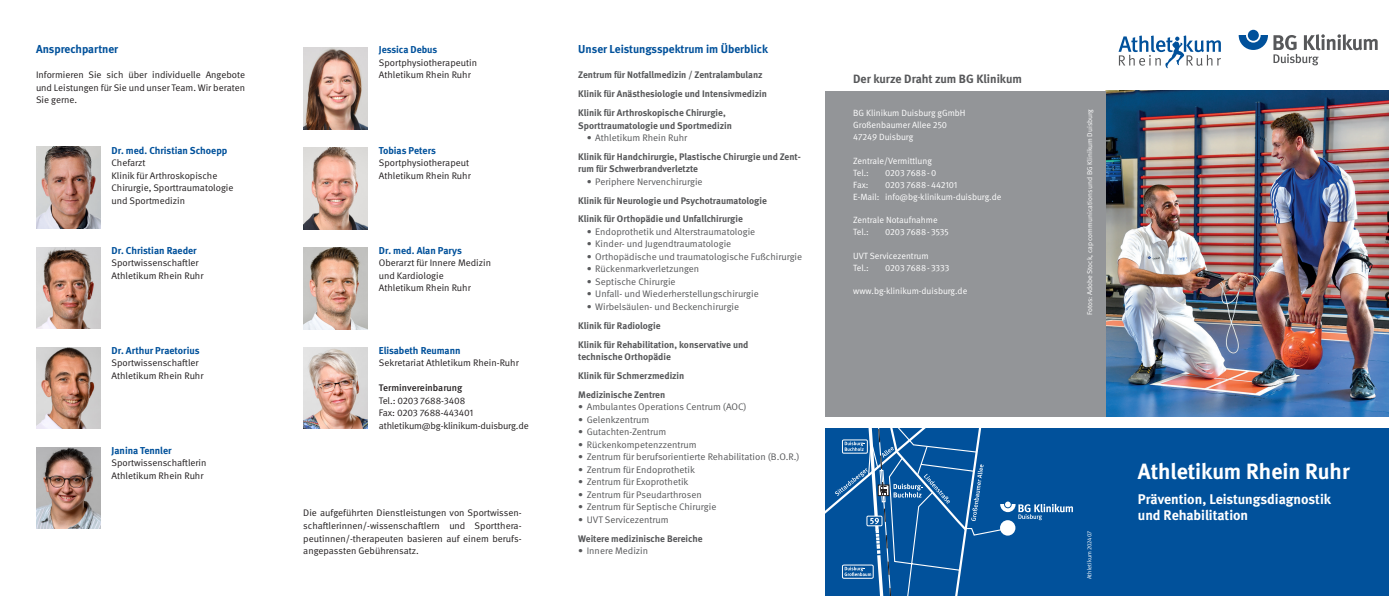
<style>
.page{position:relative;width:1389px;height:596px;background:#fff}
.page>*{position:absolute;margin:0;border:0;box-sizing:border-box;transform-origin:0 0}
.t1{font:700 22px "DGUV Meta";color:#fff}
.t2{font:700 14px/16px "DGUV Meta";color:#fff}
.t3{font:700 12px "DGUV Meta";letter-spacing:-.005em;color:#57585a}
.t4{font:700 11.5px "DGUV Meta";color:#01519b}
.t5{font:700 10px "DGUV Meta";color:#01519b}
.t6{font:9.5px/12.5px "DGUV Meta";color:#231f20}
.t7{font:9.5px "DGUV Meta";color:#57585a}
.t8{font:700 9.5px/18.8px "DGUV Meta";color:#57585a}
.t9{font:500 9.5px "DGUV Meta";color:#231f20}
.t10{font:9px/12px "DGUV Meta";color:#fff}
.t11{font:7px "DGUV Meta";color:#fff}
.t12{font:6px "DGUV Meta";color:#fff}
</style>
<div class="page">
<div style="left:1110px;top:428px;width:279px;height:167px;background:#01519b"></div>
<div style="left:1248px;top:30px;width:11px;height:11px;background:#01519b;border-radius:50%"></div>
<svg style="left:1239px;top:34px;width:139px;height:31px"></svg>
<img style="left:1106px;top:91px;width:283px;height:325px">
<svg style="left:1119px;top:35px;width:102px;height:33px"></svg>
<div style="left:825px;top:428px;width:285px;height:167px;background:#01519b"></div>
<div style="left:825px;top:91px;width:281px;height:325px;background:#939598"></div>
<svg style="left:825px;top:428px;width:248px;height:167px"></svg>
<img style="left:36px;top:147px;width:64px;height:81px">
<img style="left:36px;top:247px;width:64px;height:81px">
<img style="left:36px;top:347px;width:64px;height:81px">
<img style="left:303px;top:47px;width:65px;height:82px">
<img style="left:303px;top:147px;width:65px;height:82px">
<img style="left:303px;top:247px;width:65px;height:82px">
<img style="left:36px;top:447px;width:64px;height:81px">
<img style="left:303px;top:347px;width:65px;height:81px">
<p class="t4" style="left:36px;top:43px;width:84px">Ansprechpartner</p>
<p class="t6" style="left:36px;top:69px;width:211px;text-align:justify">Informieren Sie sich über individuelle Angebote und Leistungen für Sie und unser Team. Wir beraten Sie gerne.</p>
<p class="t5" style="left:112px;top:144px;width:117px">Dr. med. Christian Schoepp</p>
<p class="t6" style="left:112px;top:157px;width:123px">Chefarzt<br>Klinik für Arthroskopische<br>Chirurgie, Sporttraumatologie und Sportmedizin</p>
<p class="t5" style="left:112px;top:244px;width:87px">Dr. Christian Raeder</p>
<p class="t6" style="left:112px;top:257px;width:93px">Sportwissenschaftler<br>Athletikum Rhein Ruhr</p>
<p class="t5" style="left:112px;top:344px;width:89px">Dr. Arthur Praetorius</p>
<p class="t6" style="left:112px;top:357px;width:93px">Sportwissenschaftler<br>Athletikum Rhein Ruhr</p>
<p class="t5" style="left:112px;top:444px;width:62px">Janina Tennler</p>
<p class="t6" style="left:112px;top:457px;width:96px">Sportwissenschaftlerin<br>Athletikum Rhein Ruhr</p>
<p class="t5" style="left:379px;top:44px;width:60px">Jessica Debus</p>
<p class="t6" style="left:379px;top:57px;width:100px">Sportphysiotherapeutin<br>Athletikum Rhein Ruhr</p>
<p class="t5" style="left:379px;top:144px;width:58px">Tobias Peters</p>
<p class="t6" style="left:379px;top:157px;width:93px">Sportphysiotherapeut<br>Athletikum Rhein Ruhr</p>
<p class="t5" style="left:379px;top:244px;width:84px">Dr. med. Alan Parys</p>
<p class="t6" style="left:379px;top:257px;width:114px">Oberarzt für Innere Medizin und Kardiologie<br>Athletikum Rhein Ruhr</p>
<p class="t5" style="left:379px;top:344px;width:83px">Elisabeth Reumann</p>
<p class="t6" style="left:379px;top:357px;width:141px">Sekretariat Athletikum Rhein-Ruhr</p>
<p class="t9" style="left:379px;top:382px;width:85px">Terminvereinbarung</p>
<p class="t6" style="left:379px;top:394px;width:151px">Tel.: 0203 7688-3408<br>Fax: 0203 7688-443401 athletikum@bg-klinikum-duisburg.de</p>
<p class="t6" style="left:303px;top:507px;width:220px;text-align:justify">Die aufgeführten Dienstleistungen von Sportwissen&shy;schaftlerinnen/-wissenschaftlern und Sportthera&shy;peutinnen/-therapeuten basieren auf einem berufs&shy;angepassten Gebührensatz.</p>
<p class="t4" style="left:578px;top:43px;width:191px">Unser Leistungsspektrum im Überblick</p>
<p class="t8" style="left:578px;top:66px;width:190px">Zentrum für Notfallmedizin / Zentralambulanz<br>Klinik für Anästhesiologie und Intensivmedizin<br>Klinik für Arthroskopische Chirurgie,</p>
<p class="t8" style="left:578px;top:116px;width:155px">Sporttraumatologie und Sportmedizin</p>
<p class="t7" style="left:587px;top:132px;width:102px">• Athletikum Rhein Ruhr</p>
<p class="t8" style="left:578px;top:150px;width:224px;line-height:12.5px">Klinik für Handchirurgie, Plastische Chirurgie und Zent&shy;rum für Schwerbrandverletzte</p>
<p class="t7" style="left:587px;top:176px;width:117px">• Periphere Nervenchirurgie</p>
<p class="t8" style="left:578px;top:191px;width:190px">Klinik für Neurologie und Psychotraumatologie<br>Klinik für Orthopädie und Unfallchirurgie</p>
<p class="t7" style="left:587px;top:226px;width:170px">• Endoprothetik und Alterstraumatologie</p>
<p class="t7" style="left:587px;top:238px;width:146px">• Kinder- und Jugendtraumatologie</p>
<p class="t7" style="left:587px;top:251px;width:217px">• Orthopädische und traumatologische Fußchirurgie</p>
<p class="t7" style="left:587px;top:263px;width:114px">• Rückenmarkverletzungen</p>
<p class="t7" style="left:587px;top:276px;width:90px">• Septische Chirurgie</p>
<p class="t7" style="left:587px;top:288px;width:173px">• Unfall- und Wiederherstellungschirurgie</p>
<p class="t7" style="left:587px;top:301px;width:154px">• Wirbelsäulen- und Beckenchirurgie</p>
<p class="t8" style="left:578px;top:316px;width:172px">Klinik für Radiologie<br>Klinik für Rehabilitation, konservative und</p>
<p class="t8" style="left:578px;top:347px;width:108px">technische Orthopädie<br>Klinik für Schmerzmedizin<br>Medizinische Zentren</p>
<p class="t7" style="left:578px;top:401px;width:170px">• Ambulantes Operations Centrum (AOC)</p>
<p class="t7" style="left:578px;top:413px;width:73px">• Gelenkzentrum</p>
<p class="t7" style="left:578px;top:426px;width:90px">• Gutachten-Zentrum</p>
<p class="t7" style="left:578px;top:438px;width:120px">• Rückenkompetenzzentrum</p>
<p class="t7" style="left:578px;top:451px;width:223px">• Zentrum für berufsorientierte Rehabilitation (B.O.R.)</p>
<p class="t7" style="left:578px;top:463px;width:118px">• Zentrum für Endoprothetik</p>
<p class="t7" style="left:578px;top:476px;width:112px">• Zentrum für Exoprothetik</p>
<p class="t7" style="left:578px;top:488px;width:125px">• Zentrum für Pseudarthrosen</p>
<p class="t7" style="left:578px;top:501px;width:140px">• Zentrum für Septische Chirurgie</p>
<p class="t7" style="left:578px;top:513px;width:92px">• UVT Servicezentrum</p>
<p class="t8" style="left:578px;top:528px;width:126px">Weitere medizinische Bereiche</p>
<p class="t7" style="left:578px;top:545px;width:71px">• Innere Medizin</p>
<p class="t3" style="left:853px;top:72px;width:170px">Der kurze Draht zum BG Klinikum</p>
<p class="t10" style="left:853px;top:107px;width:114px">BG Klinikum Duisburg gGmbH<br>Großenbaumer Allee 250<br>47249 Duisburg</p>
<p class="t10" style="left:853px;top:155px;width:80px">Zentrale/Vermittlung<br>Tel.:</p>
<p class="t10" style="left:885px;top:167px;width:53px">0203 7688-0</p>
<p class="t10" style="left:853px;top:179px;width:150px;text-indent:32px">0203 7688-442101<br>E-Mail: info@bg-klinikum-duisburg.de</p>
<p class="t10" style="left:853px;top:214px;width:86px">Zentrale Notaufnahme<br>Tel.:</p>
<p class="t10" style="left:853px;top:179px;width:17px">Fax:</p>
<p class="t10" style="left:885px;top:226px;width:65px">0203 7688-3535</p>
<p class="t10" style="left:853px;top:250px;width:77px">UVT Servicezentrum<br>Tel.:</p>
<p class="t10" style="left:885px;top:262px;width:66px">0203 7688-3333</p>
<p class="t10" style="left:853px;top:285px;width:116px">www.bg-klinikum-duisburg.de</p>
<p class="t11" style="left:1086px;top:315px;width:207px;rotate:-90deg">Fotos: Adobe Stock, cap communications und BG Klinikum Duisburg</p>
<p class="t12" style="left:1086px;top:578px;width:50px;rotate:-90deg">Athletikum 202407</p>
<h1 class="t1" style="left:1138px;top:458px;width:213px">Athletikum Rhein Ruhr</h1>
<h2 class="t2" style="left:1138px;top:491px;width:195px">Prävention, Leistungsdiagnostik und Rehabilitation</h2>
</div>
